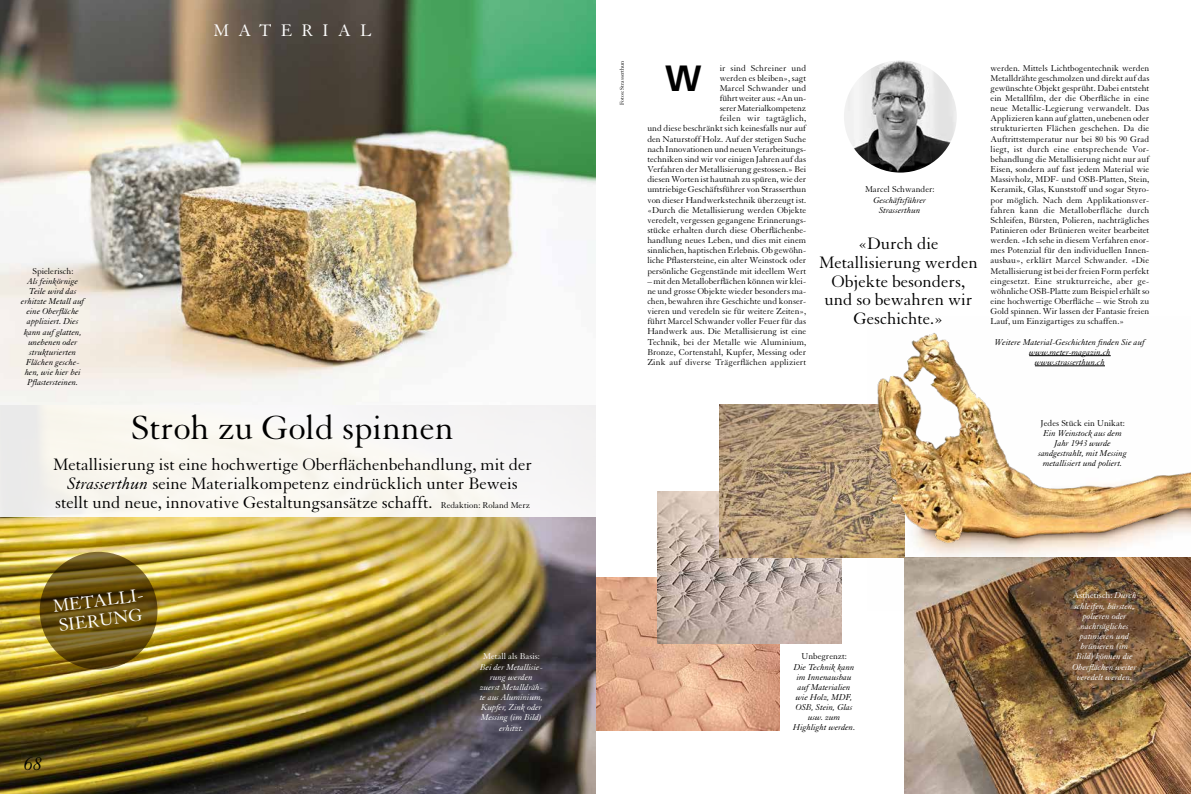
<style>
.page{position:relative;width:1191px;height:794px;background:#fff}
.page>*{position:absolute;margin:0;border:0;box-sizing:border-box;transform-origin:0 0}
.t1{font:36.5px "Granjon LT Std";color:#000}
.t2{font:700 36.5px "Frutiger";color:#000}
.t3{font:20px "Granjon Italic Os F";color:#000}
.t4{font:19.1px/20px "Granjon LT Std";color:#fff}
.t5{font:18.2px "Granjon LT Std";letter-spacing:.5em;color:#fff}
.t6{font:18px/18.7px "Granjon LT Std";color:#000;text-align:center}
.t7{font:9.2px/10.1px "Granjon LT Std";color:#000;text-align:justify}
.t8{font:italic 9.2px/10.1px "Granjon LT Std";color:#000;text-align:center}
.t9{font:italic 9.2px/10.1px "Granjon LT Std";color:#fff;text-align:center}
.t10{font:9.2px "Granjon LT Std";color:#fff}
.t11{font:6px "Granjon LT Std";color:#000}
.s1{font-style:italic}
.s2{font-size:9.2px}
.s3{font-style:normal}
</style>
<div class="page">
<img style="left:595px;top:577px;width:185px;height:153px">
<img style="left:0;top:0;width:595px;height:794px">
<img style="left:844px;top:60px;width:112px;height:113px;border-radius:56px">
<img style="left:904px;top:610px;width:287px;height:184px">
<img style="left:657px;top:491px;width:185px;height:153px">
<img style="left:719px;top:405px;width:148px;height:153px">
<svg style="left:40px;top:552px;width:117px;height:117px;background:#654e12"></svg>
<img style="left:867px;top:333px;width:324px;height:277px">
<div style="left:0;top:405px;width:595px;height:111px;background:linear-gradient(to right,#f6f4ec,#f8f7f6)"></div>
<hr style="left:1029px;top:355px;width:81px;height:1px;background:#000">
<hr style="left:1035px;top:365px;width:70px;height:1px;background:#000">
<h3 class="t5" style="left:213px;top:21px;width:160px">MATERIAL</h3>
<p class="t7" style="left:32px;top:266px;width:42px">Spielerisch:</p>
<p class="t8" style="left:21px;top:276px;width:65px">Als feinkörnige<br>Teile wird das erhitzte Metall auf eine Oberfläche appliziert. Dies kann auf glatten, unebenen oder strukturierten<br>Flächen gesche&shy;hen, wie hier bei<br>Pflastersteinen.</p>
<h1 class="t1" style="left:131px;top:408px;width:324px">Stroh zu Gold spinnen</h1>
<h3 class="t6" style="left:53px;top:456px;width:480px">Metallisierung ist eine hochwertige Oberflächenbehandlung, mit der<br><span class="s1">Strasserthun</span> seine Materialkompetenz eindrücklich unter Beweis stellt und neue, innovative Gestaltungsansätze schafft. <span class="s2">Redaktion: Roland Merz</span></h3>
<h3 class="t4" style="left:52px;top:596px;width:96px;rotate:-7deg">METALLI-<br>SIERUNG</h3>
<h2 class="t3" style="left:24px;top:753px;width:19px">68</h2>
<p class="t10" style="left:483px;top:651px;width:58px">Metall als Basis:</p>
<p class="t9" style="left:480px;top:662px;width:65px">Bei der Metallisie&shy;rung werden zuerst Metalldräh&shy;te aus Aluminium,<br>Kupfer, Zink oder<br>Messing (im Bild) erhitzt.</p>
<p class="t11" style="left:619px;top:105px;width:46px;rotate:-90deg">Fotos: Strasserthun</p>
<h1 class="t2" style="left:665px;top:57px;width:38px">W</h1>
<p class="t7" style="left:990px;top:63px;width:160px">werden. Mittels Lichtbogentechnik werden Metalldrähte geschmolzen und direkt auf das gewünschte Objekt gesprüht. Dabei entsteht ein Metallfilm, der die Oberfläche in eine neue Metallic-Legierung verwandelt. Das Applizieren kann auf glatten, unebenen oder strukturierten Flächen geschehen. Da die Auftrittstemperatur nur bei 80 bis 90 Grad liegt, ist durch eine entsprechende Vor&shy;behandlung die Metallisierung nicht nur auf Eisen, sondern auf fast jedem Material wie Massivholz, MDF- und OSB-Platten, Stein, Keramik, Glas, Kunststoff und sogar Styro&shy;por möglich. Nach dem Applikationsver&shy;fahren kann die Metalloberfläche durch Schleifen, Bürsten, Polieren, nachträgliches Patinieren oder Brünieren weiter bearbeitet werden. «Ich sehe in diesem Verfahren enor&shy;mes Potenzial für den individuellen Innen&shy;ausbau», erklärt Marcel Schwander. «Die Metallisierung ist bei der freien Form perfekt eingesetzt. Eine strukturreiche, aber ge&shy;wöhnliche OSB-Platte zum Beispiel erhält so eine hochwertige Oberfläche – wie Stroh zu Gold spinnen. Wir lassen der Fantasie freien Lauf, um Einzigartiges zu schaffen.»</p>
<p class="t8" style="left:995px;top:337px;width:151px">Weitere Material-Geschichten finden Sie auf www.meter-magazin.ch www.strasserthun.ch</p>
<p class="t7" style="left:647px;top:63px;width:160px;text-align:right">ir sind Schreiner und<br>werden es bleiben», sagt<br>Marcel Schwander und<br>führt weiter aus: «An un-<br>serer -Materialkompetenz<br>feilen wir tagtäglich,<br>und diese beschränkt sich keinesfalls nur auf den Naturstoff Holz. Auf der stetigen Suche nach Innovationen und neuen Verarbeitungs&shy;techniken sind wir vor einigen Jahren auf das Verfahren der Metallisierung gestossen.» Bei diesen Worten ist hautnah zu spüren, wie der umtriebige Geschäftsführer von Strasserthun von dieser Handwerkstechnik überzeugt ist. «Durch die Metallisierung werden Objekte veredelt, vergessen gegangene Erinnerungs&shy;stücke erhalten durch diese Oberflächenbe&shy;handlung neues Leben, und dies mit einem sinnlichen, haptischen Erlebnis. Ob gewöhn&shy;liche Pflastersteine, ein alter Weinstock oder persönliche Gegenstände mit ideellem Wert</p>
<p class="t7" style="left:647px;top:276px;width:160px">– mit den Metalloberflächen können wir klei&shy;ne und grosse Objekte wieder besonders ma&shy;chen, bewahren ihre Geschichte und konser&shy;vieren und veredeln sie für weitere Zeiten», führt Marcel Schwander voller Feuer für das Handwerk aus. Die Metallisierung ist eine Technik, bei der Metalle wie Aluminium, Bronze, Cortenstahl, Kupfer, Messing oder Zink auf diverse Trägerflächen appliziert</p>
<p class="t7" style="left:865px;top:185px;width:71px">Marcel Schwander:</p>
<p class="t8" style="left:873px;top:195px;width:54px">Geschäftsführer<br>Strasserthun</p>
<h3 class="t6" style="left:819px;top:235px;width:160px">«Durch die<br>Metallisierung werden<br>Objekte besonders, und so bewahren wir<br>Geschichte.»</h3>
<p class="t7" style="left:1040px;top:418px;width:86px">Jedes Stück ein Unikat:</p>
<p class="t8" style="left:1038px;top:428px;width:90px">Ein Weinstock aus dem<br>Jahr 1943 wurde sandgestrahlt, mit Messing metallisiert und poliert.</p>
<p class="t7" style="left:801px;top:651px;width:47px">Unbegrenzt:</p>
<p class="t8" style="left:793px;top:662px;width:64px">Die Technik kann im Innenausbau auf Materialien wie Holz, MDF,<br>OSB, Stein, Glas usw. zum<br>Highlight werden.</p>
<p class="t9" style="left:1072px;top:591px;width:66px"><span class="s3">Ästhetisch:</span> Durch schleifen, bürsten, polieren oder nachträgliches patinieren und brünieren (im<br>Bild) können die<br>Oberflächen weiter veredelt werden.</p>
</div>
